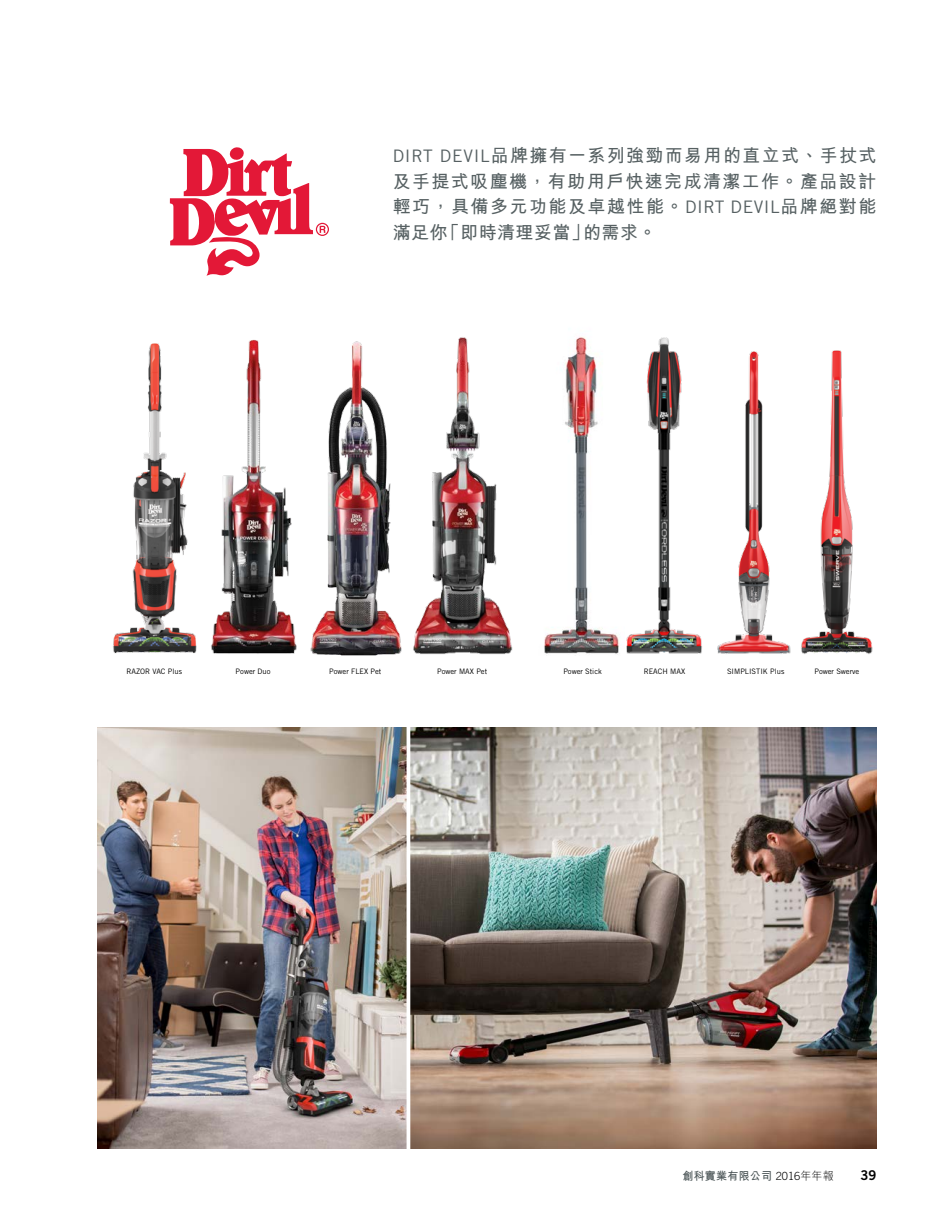
<style>
.page{position:relative;width:936px;height:1212px;background:#fff}
.page>*{position:absolute;margin:0;border:0;box-sizing:border-box;transform-origin:0 0}
.t1{font:700 18px/25.5px "M Hei HK";letter-spacing:.075em;color:#566062;text-align:justify}
.t2{font:13.5px "Trade Gothic Bold Two";color:#000}
.t3{font:700 11.25px "M Hei HK";letter-spacing:.025em;color:#475153}
.t4{font:7.5px "Trade Gothic";color:#000}
.s1{font-family:"Trade Gothic";font-weight:400;font-size:17.25px}
.s2{font-family:"Trade Gothic";font-weight:300;color:#000}
.s3{font-weight:300;color:#000}
</style>
<div class="page">
<svg style="left:170px;top:147px;width:159px;height:129px"></svg>
<img style="left:98px;top:727px;width:308px;height:421px">
<img style="left:414px;top:337px;width:99px;height:317px">
<img style="left:314px;top:341px;width:100px;height:315px">
<img style="left:211px;top:340px;width:103px;height:314px">
<img style="left:113px;top:343px;width:84px;height:310px">
<img style="left:544px;top:337px;width:76px;height:318px">
<img style="left:410px;top:727px;width:466px;height:421px">
<img style="left:626px;top:337px;width:76px;height:317px">
<img style="left:717px;top:351px;width:74px;height:303px">
<img style="left:801px;top:350px;width:72px;height:304px">
<svg style="left:406px;top:727px;width:1px;height:422px"></svg>
<p class="t1" style="left:392px;top:141px;width:485px"><span class="s1">DIRT DEVIL</span>品牌擁有一系列強勁而易用的直立式、手扙式及手提式吸塵機，有助用戶快速完成清潔工作。產品設計輕巧，具備多元功能及卓越性能。<span class="s1">DIRT DEVIL</span>品牌絕對能滿足你「即時清理妥當」的需求。</p>
<p class="t4" style="left:126px;top:666px;width:57px">RAZOR VAC Plus</p>
<p class="t4" style="left:236px;top:666px;width:36px">Power Duo</p>
<p class="t4" style="left:329px;top:666px;width:54px">Power FLEX Pet</p>
<p class="t4" style="left:437px;top:666px;width:51px">Power MAX Pet</p>
<p class="t4" style="left:563px;top:666px;width:40px">Power Stick</p>
<p class="t4" style="left:643px;top:666px;width:43px">REACH MAX</p>
<p class="t4" style="left:727px;top:666px;width:59px">SIMPLISTIK Plus</p>
<p class="t4" style="left:814px;top:666px;width:46px">Power Swerve</p>
<p class="t3" style="left:682px;top:1167px;width:153px">創科實業有限公司 <span class="s2">2016</span><span class="s3">年年報</span></p>
<p class="t2" style="left:860px;top:1167px;width:18px">39</p>
</div>
